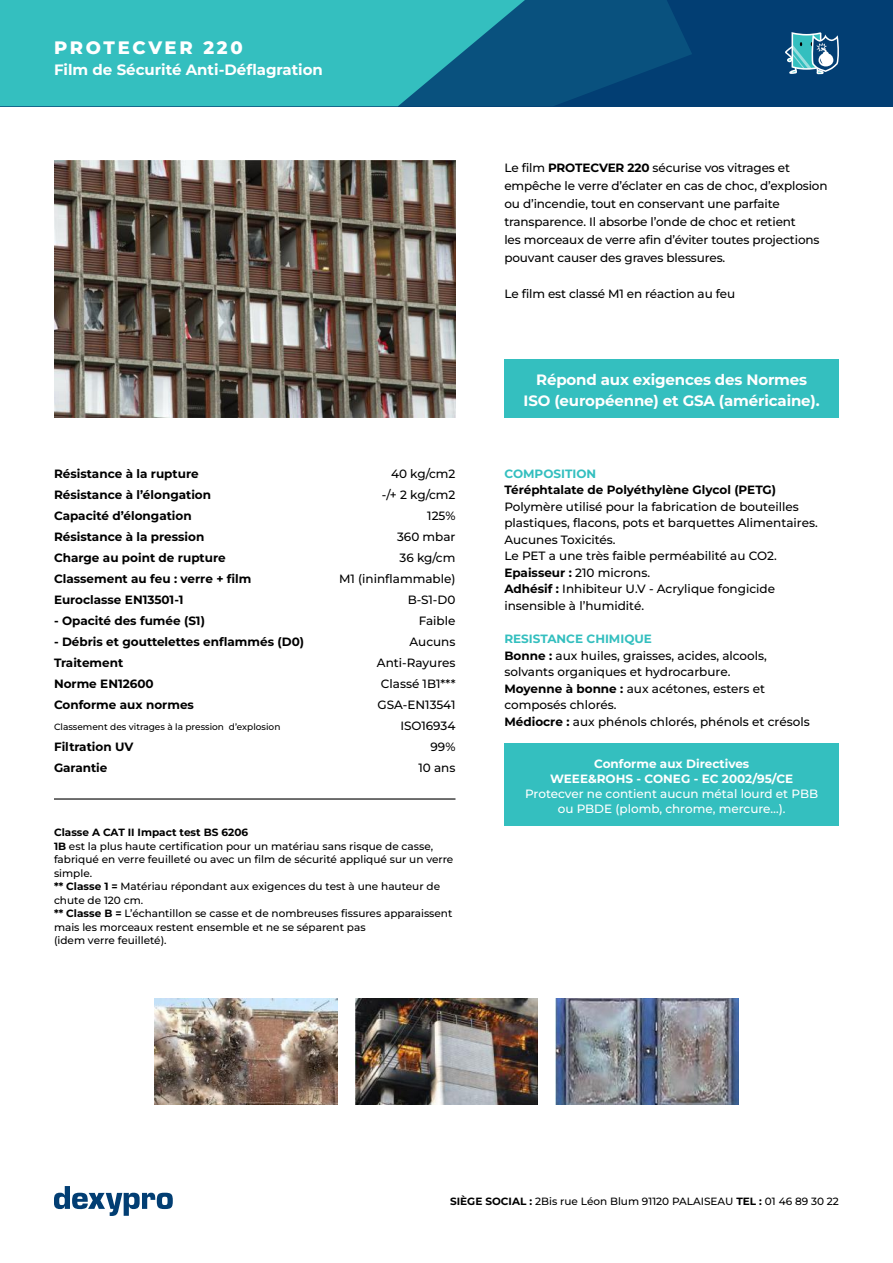
<style>
.page{position:relative;width:893px;height:1263px;background:#fff}
.page>*{position:absolute;margin:0;border:0;box-sizing:border-box;transform-origin:0 0}
.t1{font:800 18px "Montserrat";letter-spacing:.15em;color:#fff}
.t2{font:700 15px/21px "Montserrat";letter-spacing:-.01em;color:#fff;text-align:center}
.t3{font:500 12px/21px "Montserrat";color:#000}
.t4{font:700 12px/21px "Montserrat";color:#000}
.t5{font:500 12px/15px "Montserrat";color:#fff;text-align:center}
.t6{font:700 12px/15px "Montserrat";color:#fff;text-align:center}
.t7{font:700 12px "Montserrat";color:#34bfbf}
.t8{font:500 10.5px/13.5px "Montserrat";color:#000}
.t9{font:500 9px "Montserrat";color:#000}
.s1{font-weight:700}
.s2{font-weight:700;color:#34bfbf}
</style>
<div class="page">
<svg style="left:54px;top:1186px;width:119px;height:30px"></svg>
<div style="left:0;top:0;width:893px;height:106px;background:#023e73"></div>
<svg style="left:550px;top:0;width:142px;height:106px;fill:#09517e"></svg>
<svg style="left:0;top:0;width:550px;height:106px;background:#2dadb4"></svg>
<svg style="left:785px;top:32px;width:54px;height:42px"></svg>
<img style="left:355px;top:998px;width:183px;height:107px">
<img style="left:154px;top:998px;width:183px;height:107px">
<img style="left:556px;top:998px;width:183px;height:107px">
<img style="left:54px;top:160px;width:401px;height:257px">
<div style="left:504px;top:359px;width:335px;height:58px;background:#34bfbf"></div>
<div style="left:504px;top:743px;width:335px;height:83px;background:#34bfbf"></div>
<hr style="left:54px;top:798px;width:401px;height:1px;background:#000">
<h1 class="t1" style="left:54px;top:36px;width:190px">PROTECVER 220</h1>
<p class="t2" style="left:54px;top:59px;width:270px">Film de Sécurité Anti-Déflagration</p>
<p class="t4" style="left:54px;top:463px;width:199px">Résistance à la rupture<br>Résistance à l’élongation<br>Capacité d’élongation<br>Résistance à la pression<br>Charge au point de rupture<br>Classement au feu : verre + film<br>Euroclasse EN13501-1</p>
<p class="t4" style="left:54px;top:610px;width:152px">- Opacité des fumée (S1)</p>
<p class="t4" style="left:54px;top:631px;width:252px">- Débris et gouttelettes enflammés (D0)<br>Traitement<br>Norme EN12600<br>Conforme aux normes</p>
<p class="t9" style="left:54px;top:721px;width:228px">Classement des vitrages à la pression d’explosion</p>
<p class="t4" style="left:54px;top:736px;width:81px">Filtration UV<br>Garantie</p>
<p class="t3" style="left:339px;top:463px;width:118px;text-align:right">40 kg/cm2<br>-/+ 2 kg/cm2<br>125%<br>360 mbar<br>36 kg/cm<br>M1 (ininflammable)<br>B-S1-D0<br>Faible<br>Aucuns<br>Anti-Rayures<br>Classé 1B1***<br>GSA-EN13541<br>ISO16934<br>99%<br>10 ans</p>
<p class="t8" style="left:54px;top:825px;width:401px"><span class="s1">Classe A CAT II Impact test BS 6206<br>1B</span> est la plus haute certification pour un matériau sans risque de casse, fabriqué en verre feuilleté ou avec un film de sécurité appliqué sur un verre simple.<br><span class="s1">** Classe 1 =</span> Matériau répondant aux exigences du test à une hauteur de chute de 120 cm.<br><span class="s1">** Classe B =</span> L’échantillon se casse et de nombreuses fissures apparaissent mais les morceaux restent ensemble et ne se séparent pas<br>(idem verre feuilleté).</p>
<p class="t3" style="left:504px;top:158px;width:325px;line-height:18px">Le film <span class="s1">PROTECVER 220</span> sécurise vos vitrages et empêche le verre d’éclater en cas de choc, d’explosion ou d’incendie, tout en conservant une parfaite transparence. Il absorbe l’onde de choc et retient<br>les morceaux de verre afin d’éviter toutes projections pouvant causer des graves blessures.</p>
<p class="t3" style="left:504px;top:283px;width:232px">Le film est classé M1 en réaction au feu</p>
<p class="t2" style="left:524px;top:369px;width:298px">Répond aux exigences des Normes<br>ISO (européenne) et GSA (américaine).</p>
<p class="t7" style="left:504px;top:466px;width:93px">COMPOSITION</p>
<p class="t4" style="left:504px;top:479px;width:273px">Téréphtalate de Polyéthylène Glycol (PETG)</p>
<p class="t3" style="left:504px;top:498px;width:315px;line-height:16.5px">Polymère utilisé pour la fabrication de bouteilles plastiques, flacons, pots et barquettes Alimentaires.<br>Aucunes Toxicités.<br>Le PET a une très faible perméabilité au CO2.<br><span class="s1">Epaisseur :</span> 210 microns.<br><span class="s1">Adhésif :</span> Inhibiteur U.V - Acrylique fongicide insensible à l’humidité.</p>
<p class="t3" style="left:504px;top:630px;width:307px;line-height:16.5px"><span class="s2">RESISTANCE CHIMIQUE<br></span><span class="s1">Bonne :</span> aux huiles, graisses, acides, alcools, solvants organiques et hydrocarbure.<br><span class="s1">Moyenne à bonne :</span> aux acétones, esters et composés chlorés.<br><span class="s1">Médiocre :</span> aux phénols chlorés, phénols et crésols</p>
<p class="t6" style="left:550px;top:756px;width:245px">Conforme aux Directives<br>WEEE&amp;ROHS - CONEG - EC 2002/95/CE</p>
<p class="t5" style="left:525px;top:786px;width:294px">Protecver ne contient aucun métal lourd et PBB ou PBDE (plomb, chrome, mercure…).</p>
<p class="t8" style="left:450px;top:1194px;width:390px"><span class="s1">SIÈGE SOCIAL :</span> 2Bis rue Léon Blum 91120 PALAISEAU <span class="s1">TEL :</span> 01 46 89 30 22</p>
</div>
